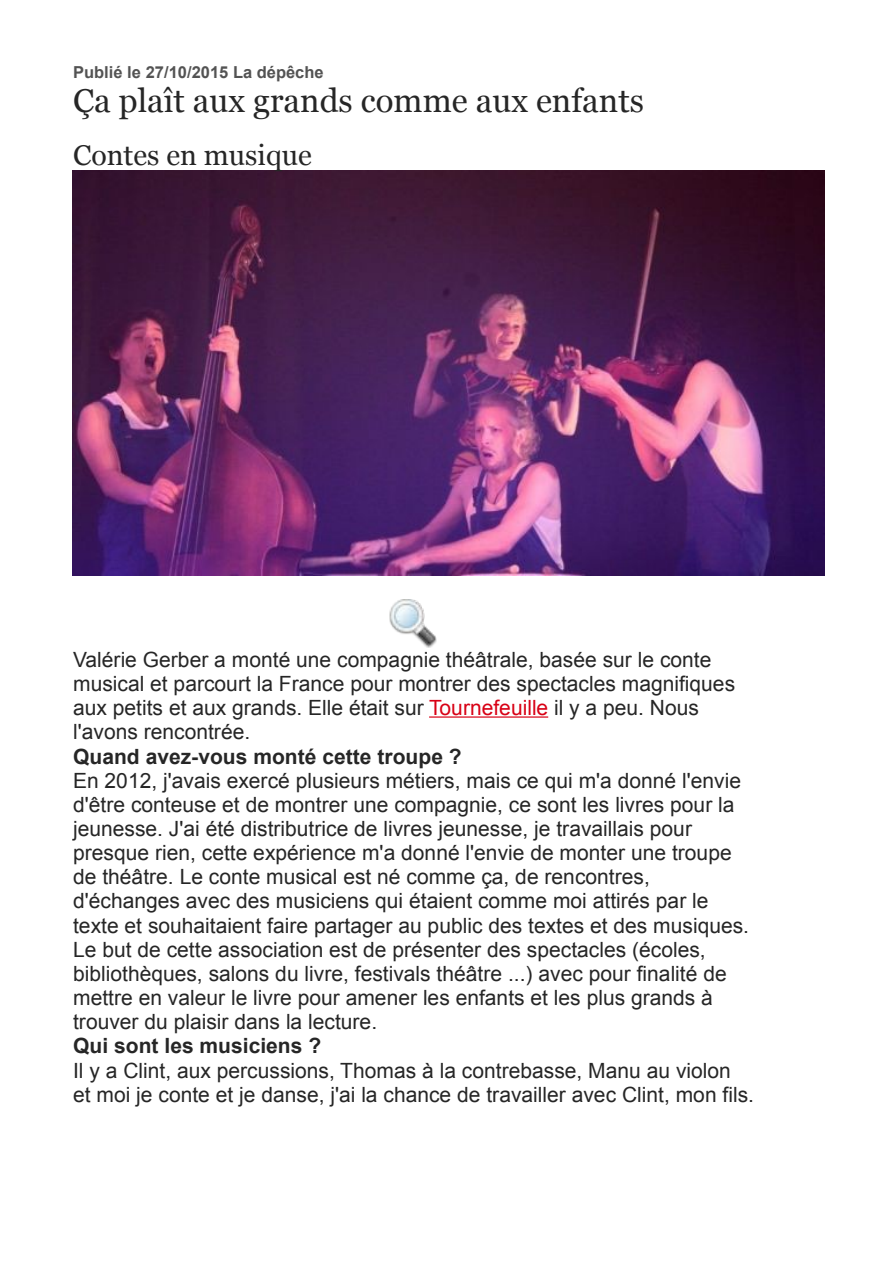
<style>
.page{position:relative;width:893px;height:1263px;background:#fff}
.page>*{position:absolute;margin:0;border:0;box-sizing:border-box;transform-origin:0 0}
.t1{font:33px "Georgia";color:#262626}
.t2{font:28.5px "Georgia";color:#262626}
.t3{font:21px/24.2px "Arial";color:#262626}
.t4{font:700 21px "Arial";color:#262626}
.t5{font:700 16.5px "Arial";color:#535353}
.s1{color:#d80015}
</style>
<div class="page">
<img style="left:73px;top:171px;width:751px;height:405px">
<img style="left:389px;top:600px;width:48px;height:48px">
<hr style="left:429px;top:716px;width:119px;height:2px;background:#d80015">
<p class="t5" style="left:73px;top:66px;width:252px">Publié le 27/10/2015 La dépêche</p>
<h1 class="t1" style="left:73px;top:88px;width:572px">Ça plaît aux grands comme aux enfants</h1>
<h2 class="t2" style="left:73px;top:143px;width:240px">Contes en musique</h2>
<p class="t3" style="left:73px;top:648px;width:663px">Valérie Gerber a monté une compagnie théâtrale, basée sur le conte musical et parcourt la France pour montrer des spectacles magnifiques aux petits et aux grands. Elle était sur <span class="s1">Tournefeuille</span> il y a peu. Nous l'avons rencontrée.</p>
<p class="t4" style="left:73px;top:748px;width:390px">Quand avez-vous monté cette troupe ?</p>
<p class="t3" style="left:73px;top:768px;width:677px">En 2012, j'avais exercé plusieurs métiers, mais ce qui m'a donné l'envie d'être conteuse et de montrer une compagnie, ce sont les livres pour la jeunesse. J'ai été distributrice de livres jeunesse, je travaillais pour presque rien, cette expérience m'a donné l'envie de monter une troupe de théâtre. Le conte musical est né comme ça, de rencontres, d'échanges avec des musiciens qui étaient comme moi attirés par le texte et souhaitaient faire partager au public des textes et des musiques.<br>Le but de cette association est de présenter des spectacles (écoles, bibliothèques, salons du livre, festivals théâtre ...) avec pour finalité de mettre en valeur le livre pour amener les enfants et les plus grands à trouver du plaisir dans la lecture.</p>
<p class="t4" style="left:73px;top:1038px;width:250px">Qui sont les musiciens ?</p>
<p class="t3" style="left:73px;top:1058px;width:682px">Il y a Clint, aux percussions, Thomas à la contrebasse, Manu au violon<br>et moi je conte et je danse, j'ai la chance de travailler avec Clint, mon fils.</p>
</div>
